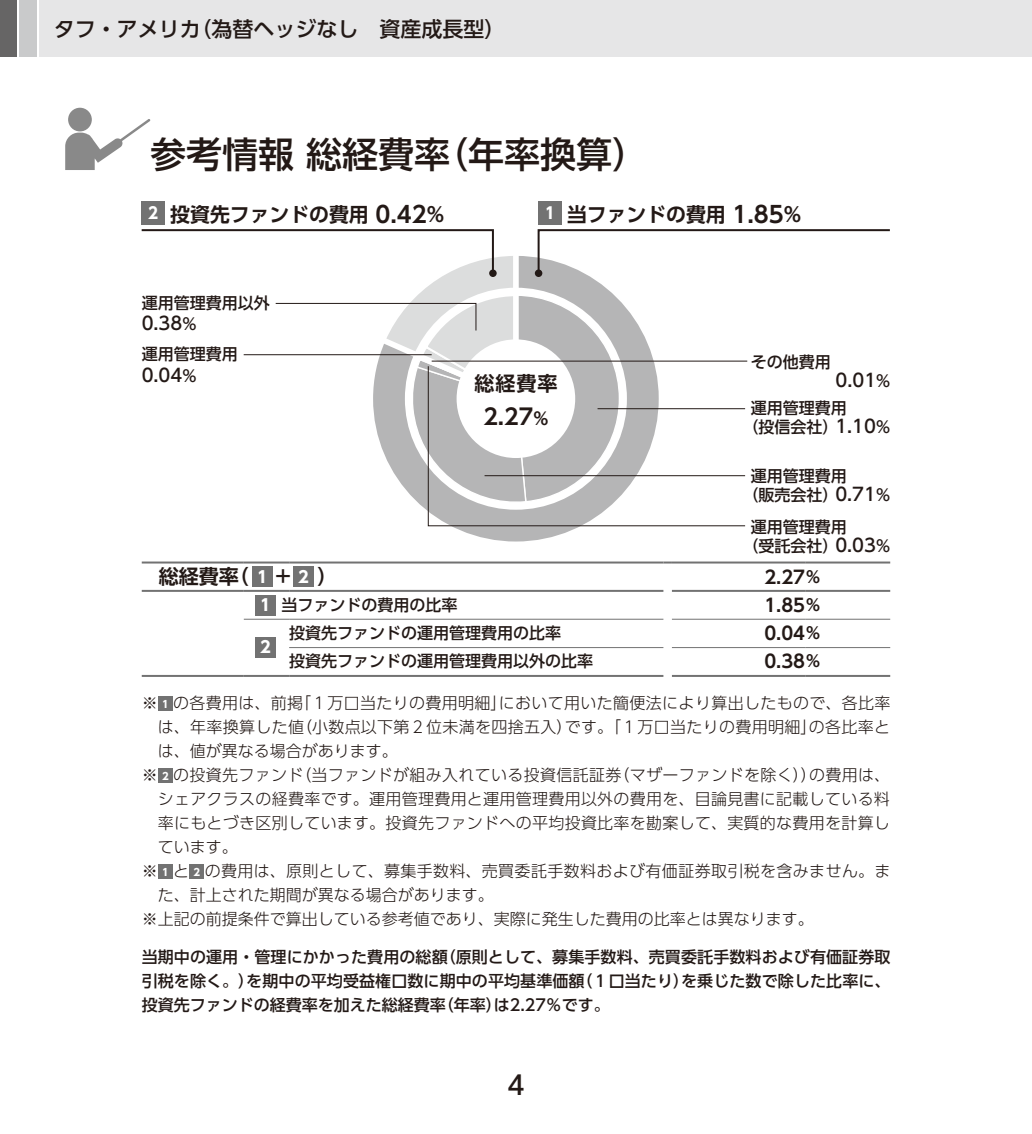
<style>
.page{position:relative;width:1032px;height:1134px;background:#fff}
.page>*{position:absolute;margin:0;border:0;box-sizing:border-box;transform-origin:0 0}
.t1{font:500 36px "UD Shin Go Pro";color:#231916}
.t2{font:500 26px "UD Shin Go Pro";color:#231916}
.t3{font:700 22px "UD Shin Go Pro De";color:#231916}
.t4{font:500 21px "UD Shin Go Pro";color:#231916}
.t5{font:700 20px "UD Shin Go Pro De";letter-spacing:.025em;color:#231916}
.t6{font:700 19.8px "UD Shin Go Pro De";color:#231916}
.t7{font:700 18px "UD Shin Go Pro De";color:#231916}
.t8{font:500 18px "UD Shin Go Pro";color:#231916}
.t9{font:300 16px "UD Shin Go Pro";letter-spacing:.02em;color:#231916}
.t10{font:500 16px/19.2px "UD Shin Go Pro";color:#231916}
.t11{font:300 16px "UD Shin Go Pro";color:#231916}
.t12{font:700 16px "UD Shin Go Pro";color:#fff}
.s1{font-size:22.6px}
.s2{font-size:16px}
.s3{font-size:17px}
.s4{font-size:18px}
.s5{font-family:"UD Shin Go Pro";font-size:16px;color:#fff}
.s6{font-weight:700;color:#fff}
.s7{font-weight:700;font-size:10px;color:#fff}
</style>
<div class="page">
<div style="left:40px;top:0;width:992px;height:57px;background:#e6e6e7"></div>
<div style="left:20px;top:0;width:17px;height:57px;background:#c9cacb"></div>
<div style="left:0;top:0;width:17px;height:57px;background:#666565"></div>
<div style="left:68px;top:108px;width:24px;height:23px;background:#898989;border-radius:50%"></div>
<svg style="left:65px;top:119px;width:85px;height:51px"></svg>
<div style="left:158px;top:697px;width:15px;height:14px;background:#727272"></div>
<div style="left:158px;top:769px;width:15px;height:14px;background:#727272"></div>
<div style="left:158px;top:865px;width:15px;height:14px;background:#727272"></div>
<div style="left:190px;top:865px;width:14px;height:14px;background:#727272"></div>
<hr style="left:142px;top:561px;width:102px;height:2px;background:#727272">
<hr style="left:244px;top:561px;width:45px;height:2px;background:#727272">
<hr style="left:289px;top:561px;width:374px;height:2px;background:#727272">
<svg style="left:663px;top:561px;width:9px;height:2px"></svg>
<hr style="left:672px;top:561px;width:133px;height:2px;background:#727272">
<hr style="left:805px;top:561px;width:85px;height:2px;background:#727272">
<hr style="left:142px;top:590px;width:102px;height:2px;background:#727272">
<hr style="left:244px;top:590px;width:45px;height:2px;background:#727272">
<hr style="left:289px;top:590px;width:374px;height:2px;background:#727272">
<hr style="left:672px;top:590px;width:133px;height:2px;background:#727272">
<hr style="left:805px;top:590px;width:85px;height:2px;background:#727272">
<hr style="left:142px;top:675px;width:102px;height:2px;background:#727272">
<hr style="left:244px;top:675px;width:45px;height:2px;background:#727272">
<hr style="left:289px;top:675px;width:374px;height:2px;background:#727272">
<hr style="left:672px;top:675px;width:133px;height:2px;background:#727272">
<hr style="left:805px;top:675px;width:85px;height:2px;background:#727272">
<hr style="left:244px;top:619px;width:45px;height:1px;background:#727272">
<hr style="left:289px;top:619px;width:374px;height:1px;background:#727272">
<hr style="left:289px;top:647px;width:374px;height:1px;background:#727272">
<hr style="left:672px;top:619px;width:133px;height:1px;background:#727272">
<hr style="left:805px;top:619px;width:85px;height:1px;background:#727272">
<hr style="left:672px;top:647px;width:133px;height:1px;background:#727272">
<hr style="left:805px;top:647px;width:85px;height:1px;background:#727272">
<div style="left:252px;top:566px;width:21px;height:21px;background:#727272"></div>
<div style="left:293px;top:566px;width:21px;height:21px;background:#727272"></div>
<div style="left:255px;top:595px;width:21px;height:21px;background:#727272"></div>
<div style="left:255px;top:637px;width:21px;height:21px;background:#727272"></div>
<svg style="left:423px;top:507px;width:239px;height:35px"></svg>
<svg style="left:428px;top:507px;width:318px;height:19px"></svg>
<div style="left:142px;top:202px;width:23px;height:23px;background:#727272"></div>
<div style="left:538px;top:202px;width:24px;height:23px;background:#727272"></div>
<svg style="left:142px;top:229px;width:748px;height:278px"></svg>
<h3 class="t4" style="left:54px;top:12px;width:453px">タフ・アメリカ（為替ヘッジなし　資産成長型）</h3>
<h1 class="t1" style="left:150px;top:125px;width:499px">参考情報 総経費率（年率換算）</h1>
<p class="t6" style="left:148px;top:199px;width:298px"><sup>2</sup> 投資先ファンドの費用 <span class="s1">0.42</span>%</p>
<p class="t6" style="left:545px;top:199px;width:258px"><sup>1</sup> 当ファンドの費用 <span class="s1">1.85</span>%</p>
<p class="t10" style="left:142px;top:293px;width:129px">運用管理費用以外</p>
<p class="t8" style="left:142px;top:309px;width:56px">0.38<span class="s2">%</span></p>
<p class="t10" style="left:142px;top:344px;width:97px">運用管理費用</p>
<p class="t8" style="left:142px;top:360px;width:56px">0.04<span class="s2">%</span></p>
<p class="t5" style="left:474px;top:367px;width:84px">総経費率</p>
<h3 class="t3" style="left:483px;top:399px;width:66px">2.27<span class="s3">%</span></h3>
<p class="t10" style="left:751px;top:352px;width:82px">その他費用</p>
<p class="t8" style="left:835px;top:366px;width:56px">0.01<span class="s2">%</span></p>
<p class="t10" style="left:742px;top:398px;width:149px;text-indent:8px">運用管理費用<br>（投信会社）<span class="s4">1.10</span>%</p>
<p class="t10" style="left:742px;top:465px;width:149px;text-indent:8px">運用管理費用<br>（販売会社）<span class="s4">0.71</span>%</p>
<p class="t10" style="left:742px;top:517px;width:149px;text-indent:8px">運用管理費用<br>（受託会社）<span class="s4">0.03</span>%</p>
<p class="t5" style="left:159px;top:560px;width:180px">総経費率（ <span class="s5">１</span>＋<span class="s5">２</span> ）</p>
<p class="t7" style="left:764px;top:562px;width:58px">2.27<span class="s2">％</span></p>
<p class="t10" style="left:258px;top:595px;width:201px"><span class="s6">１</span> 当ファンドの費用の比率</p>
<p class="t7" style="left:764px;top:591px;width:58px">1.85<span class="s2">％</span></p>
<p class="t12" style="left:258px;top:634px;width:17px">２</p>
<p class="t10" style="left:289px;top:623px;width:273px">投資先ファンドの運用管理費用の比率</p>
<p class="t7" style="left:764px;top:619px;width:58px">0.04<span class="s2">％</span></p>
<p class="t10" style="left:289px;top:651px;width:305px">投資先ファンドの運用管理費用以外の比率</p>
<p class="t7" style="left:764px;top:647px;width:58px">0.38<span class="s2">％</span></p>
<p class="t9" style="left:142px;top:690px;width:750px">※ <span class="s7">１</span>の各費用は、前掲「１万口当たりの費用明細」において用いた簡便法により算出したもので、各比率</p>
<p class="t9" style="left:158px;top:714px;width:734px">は、年率換算した値（小数点以下第２位未満を四捨五入）です。「１万口当たりの費用明細」の各比率と</p>
<p class="t11" style="left:158px;top:738px;width:241px">は、値が異なる場合があります。</p>
<p class="t9" style="left:142px;top:762px;width:750px">※ <span class="s7">２</span>の投資先ファンド（当ファンドが組み入れている投資信託証券（マザーファンドを除く））の費用は、</p>
<p class="t9" style="left:158px;top:786px;width:734px">シェアクラスの経費率です。運用管理費用と運用管理費用以外の費用を、目論見書に記載している料</p>
<p class="t9" style="left:158px;top:810px;width:734px">率にもとづき区別しています。投資先ファンドへの平均投資比率を勘案して、実質的な費用を計算し</p>
<p class="t9" style="left:158px;top:834px;width:81px">ています。</p>
<p class="t9" style="left:142px;top:858px;width:750px">※ <span class="s7">１</span>と<span class="s7">２</span>の費用は、原則として、募集手数料、売買委託手数料および有価証券取引税を含みません。ま</p>
<p class="t11" style="left:158px;top:882px;width:337px">た、計上された期間が異なる場合があります。</p>
<p class="t11" style="left:142px;top:906px;width:673px">※上記の前提条件で算出している参考値であり、実際に発生した費用の比率とは異なります。</p>
<p class="t10" style="left:142px;top:944px;width:750px;line-height:24px;text-align:justify">当期中の運用・管理にかかった費用の総額（原則として、募集手数料、売買委託手数料および有価証券取引税を除く。）を期中の平均受益権口数に期中の平均基準価額（１口当たり）を乗じた数で除した比率に、投資先ファンドの経費率を加えた総経費率（年率）は2.27％です。</p>
<h2 class="t2" style="left:507px;top:1063px;width:19px">4</h2>
</div>
